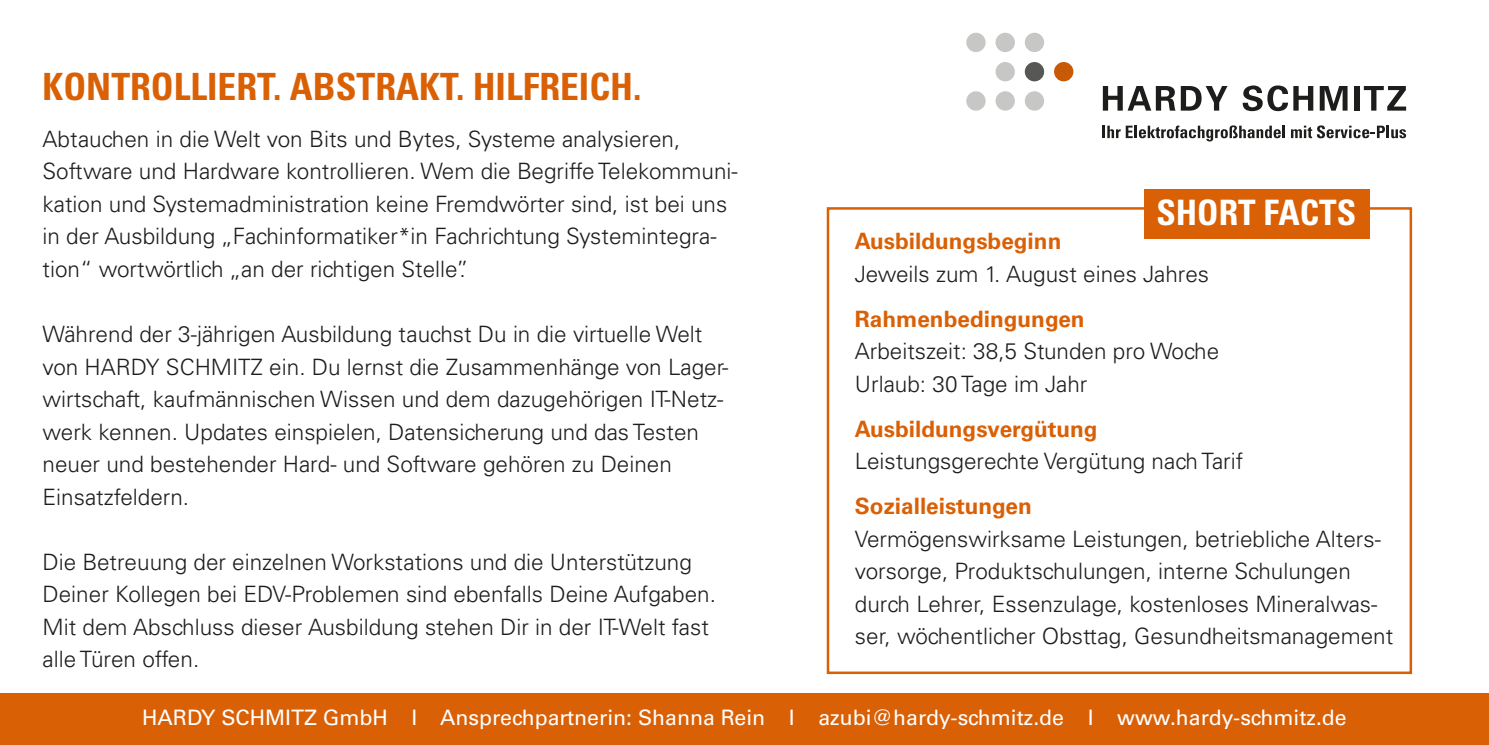
<style>
.page{position:relative;width:1489px;height:745px;background:#fff}
.page>*{position:absolute;margin:0;border:0;box-sizing:border-box;transform-origin:0 0}
.t1{font:700 condensed 37.5px "Univers LT Std";color:#da6006}
.t2{font:700 condensed 35px "Univers LT Std";color:#fff}
.t3{font:300 22.5px/32.5px "Univers LT Std";color:#1d1d1b}
.t4{font:700 22.5px "Univers LT Std";color:#da6006}
.t5{font:21.25px "Univers LT Std";color:#fff}
</style>
<div class="page">
<div style="left:966px;top:33px;width:19px;height:19px;background:#c7c7c6;border-radius:50%"></div>
<div style="left:995px;top:33px;width:19px;height:19px;background:#c7c7c6;border-radius:50%"></div>
<div style="left:1024px;top:33px;width:20px;height:19px;background:#c7c7c6;border-radius:50%"></div>
<div style="left:995px;top:62px;width:19px;height:19px;background:#c7c7c6;border-radius:50%"></div>
<div style="left:1024px;top:62px;width:20px;height:19px;background:#575756;border-radius:50%"></div>
<div style="left:1053px;top:62px;width:20px;height:19px;background:#c85905;border-radius:50%"></div>
<div style="left:966px;top:91px;width:19px;height:20px;background:#c7c7c6;border-radius:50%"></div>
<div style="left:995px;top:91px;width:19px;height:20px;background:#c7c7c6;border-radius:50%"></div>
<div style="left:1024px;top:91px;width:20px;height:20px;background:#c7c7c6;border-radius:50%"></div>
<svg style="left:1102px;top:86px;width:125px;height:25px"></svg>
<svg style="left:1242px;top:85px;width:45px;height:26px"></svg>
<svg style="left:1293px;top:86px;width:20px;height:25px"></svg>
<svg style="left:1319px;top:86px;width:28px;height:25px"></svg>
<div style="left:1353px;top:86px;width:6px;height:25px;background:#1d1d1b"></div>
<svg style="left:1363px;top:86px;width:42px;height:25px"></svg>
<svg style="left:1102px;top:125px;width:182px;height:16px"></svg>
<svg style="left:1291px;top:125px;width:114px;height:13px"></svg>
<div style="left:0;top:693px;width:1488px;height:51px;background:#da6006"></div>
<div style="left:826px;top:207px;width:585px;height:466px;border:2px solid #da6006"></div>
<div style="left:1144px;top:189px;width:225px;height:49px;background:#da6006"></div>
<h1 class="t1" style="left:43px;top:64px;width:600px">KONTROLLIERT. ABSTRAKT. HILFREICH.</h1>
<p class="t3" style="left:43px;top:123px;width:696px">Abtauchen in die Welt von Bits und Bytes, Systeme analysieren, Software und Hardware kontrollieren. Wem die Begriffe Telekommuni&shy;kation und Systemadministration keine Fremdwörter sind, ist bei uns in der Ausbildung „Fachinformatiker*in Fachrichtung Systemintegra&shy;tion“ wortwörtlich „an der richtigen Stelle”.</p>
<p class="t3" style="left:43px;top:317px;width:687px">Während der 3-jährigen Ausbildung tauchst Du in die virtuelle Welt von HARDY SCHMITZ ein. Du lernst die Zusammenhänge von Lager&shy;wirtschaft, kaufmännischen Wissen und dem dazugehörigen IT-Netz&shy;werk kennen. Updates einspielen, Datensicherung und das Testen neuer und bestehender Hard- und Software gehören zu Deinen Einsatzfeldern.</p>
<p class="t3" style="left:43px;top:545px;width:675px">Die Betreuung der einzelnen Workstations und die Unterstützung Deiner Kollegen bei EDV-Problemen sind ebenfalls Deine Aufgaben.<br>Mit dem Abschluss dieser Ausbildung stehen Dir in der IT-Welt fast alle Türen offen.</p>
<h2 class="t2" style="left:1156px;top:191px;width:201px">SHORT FACTS</h2>
<p class="t4" style="left:854px;top:228px;width:208px">Ausbildungsbeginn</p>
<p class="t3" style="left:854px;top:257px;width:356px">Jeweils zum 1. August eines Jahres</p>
<p class="t4" style="left:854px;top:305px;width:231px">Rahmenbedingungen</p>
<p class="t3" style="left:854px;top:335px;width:366px">Arbeitszeit: 38,5 Stunden pro Woche<br>Urlaub: 30 Tage im Jahr</p>
<p class="t4" style="left:854px;top:415px;width:244px">Ausbildungsvergütung</p>
<p class="t3" style="left:854px;top:445px;width:390px">Leistungsgerechte Vergütung nach Tarif</p>
<p class="t4" style="left:854px;top:493px;width:178px">Sozialleistungen</p>
<p class="t3" style="left:854px;top:522px;width:540px">Vermögenswirksame Leistungen, betriebliche Alters&shy;vorsorge, Produktschulungen, interne Schulungen durch Lehrer, Essenzulage, kostenloses Mineralwas&shy;ser, wöchentlicher Obsttag, Gesundheitsmanagement</p>
<p class="t5" style="left:142px;top:704px;width:1205px">HARDY SCHMITZ GmbH I Ansprechpartnerin: Shanna Rein I azubi@hardy-schmitz.de I www.hardy-schmitz.de</p>
</div>
